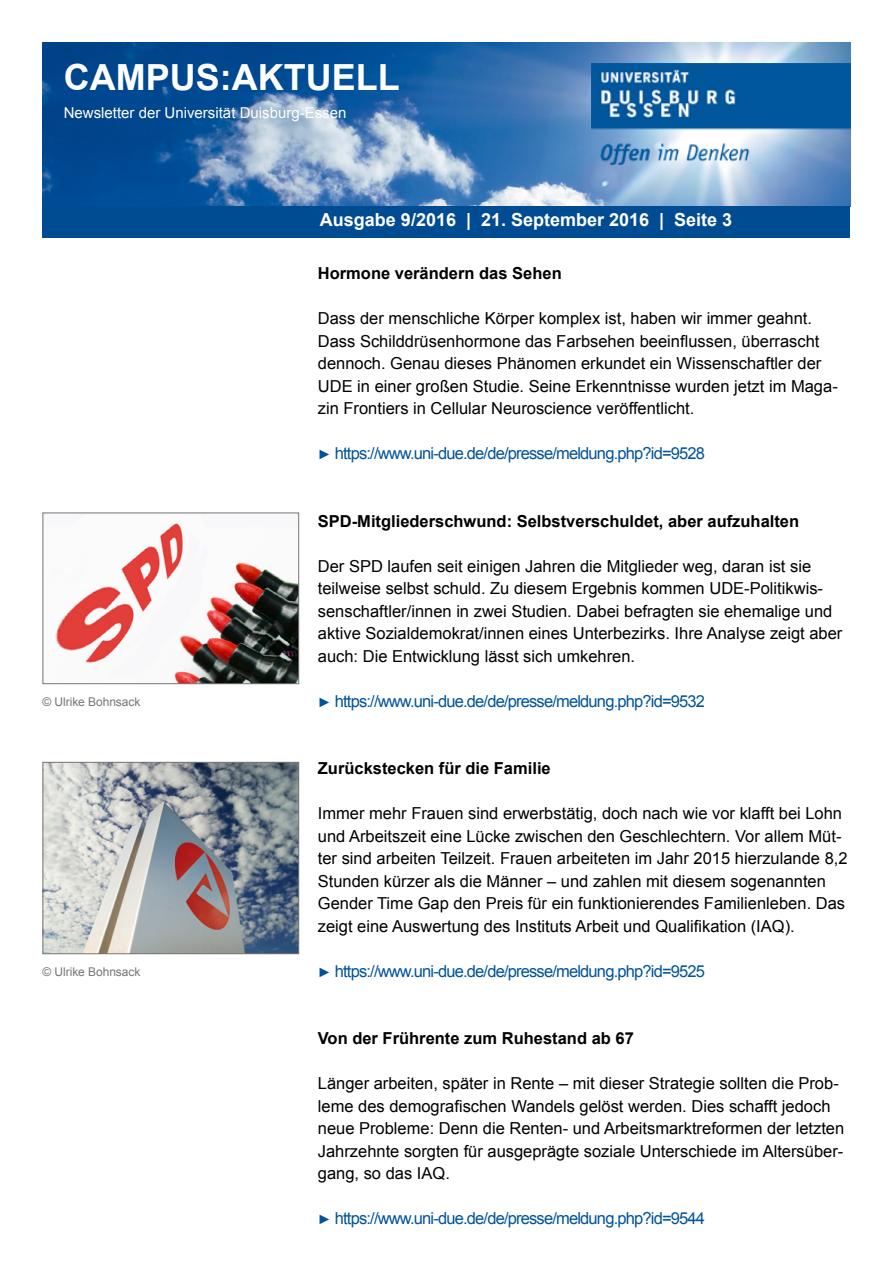
<style>
.page{position:relative;width:893px;height:1263px;background:#fff}
.page>*{position:absolute;margin:0;border:0;box-sizing:border-box;transform-origin:0 0}
.t1{font:700 36px "Arial";color:#fff}
.t2{font:700 18px "Arial";color:#fff}
.t3{font:16.5px/22.5px "Arial";color:#000}
.t4{font:16.5px "Arial";letter-spacing:-.05em;color:#00539b}
.t5{font:700 16.5px "Arial";color:#000}
.t6{font:15px "Arial";color:#fff}
.t7{font:12px "Arial";letter-spacing:-.005em;color:#767676}
.s1{font-size:13.5px}
</style>
<div class="page">
<img style="left:43px;top:43px;width:807px;height:163px">
<img style="left:591px;top:64px;width:259px;height:100px">
<div style="left:43px;top:206px;width:807px;height:32px;background:#004c93"></div>
<img style="left:45px;top:764px;width:252px;height:188px">
<div style="left:43px;top:762px;width:256px;height:192px;border:1px solid #767676"></div>
<img style="left:55px;top:523px;width:242px;height:159px">
<div style="left:43px;top:513px;width:256px;height:171px;border:1px solid #767676"></div>
<h1 class="t1" style="left:64px;top:53px;width:337px">CAMPUS:AKTUELL</h1>
<p class="t6" style="left:64px;top:103px;width:284px">Newsletter der Universität Duisburg-Essen</p>
<p class="t7" style="left:43px;top:694px;width:99px">© Ulrike Bohnsack</p>
<p class="t7" style="left:43px;top:964px;width:99px">© Ulrike Bohnsack</p>
<p class="t2" style="left:320px;top:208px;width:414px">Ausgabe 9/2016 | 21. September 2016 | Seite 3</p>
<p class="t5" style="left:318px;top:262px;width:245px">Hormone verändern das Sehen</p>
<p class="t3" style="left:318px;top:307px;width:521px">Dass der menschliche Körper komplex ist, haben wir immer geahnt.<br>Dass Schilddrüsenhormone das Farbsehen beeinflussen, überrascht dennoch. Genau dieses Phänomen erkundet ein Wissenschaftler der UDE in einer großen Studie. Seine Erkenntnisse wurden jetzt im Maga&shy;zin Frontiers in Cellular Neuroscience veröffentlicht.</p>
<p class="t4" style="left:318px;top:442px;width:389px"><span class="s1">►</span> https://www.uni-due.de/de/presse/meldung.php?id=9528</p>
<p class="t5" style="left:318px;top:510px;width:483px">SPD-Mitgliederschwund: Selbstverschuldet, aber aufzuhalten</p>
<p class="t3" style="left:318px;top:555px;width:526px">Der SPD laufen seit einigen Jahren die Mitglieder weg, daran ist sie teilweise selbst schuld. Zu diesem Ergebnis kommen UDE-Politikwis&shy;senschaftler/innen in zwei Studien. Dabei befragten sie ehemalige und aktive Sozialdemokrat/innen eines Unterbezirks. Ihre Analyse zeigt aber auch: Die Entwicklung lässt sich umkehren.</p>
<p class="t4" style="left:318px;top:690px;width:389px"><span class="s1">►</span> https://www.uni-due.de/de/presse/meldung.php?id=9532</p>
<p class="t5" style="left:318px;top:757px;width:234px">Zurückstecken für die Familie</p>
<p class="t3" style="left:318px;top:802px;width:531px">Immer mehr Frauen sind erwerbstätig, doch nach wie vor klafft bei Lohn und Arbeitszeit eine Lücke zwischen den Geschlechtern. Vor allem Müt&shy;ter sind arbeiten Teilzeit. Frauen arbeiteten im Jahr 2015 hierzulande 8,2<br>Stunden kürzer als die Männer – und zahlen mit diesem sogenannten Gender Time Gap den Preis für ein funktionierendes Familienleben. Das zeigt eine Auswertung des Instituts Arbeit und Qualifikation (IAQ).</p>
<p class="t4" style="left:318px;top:960px;width:389px"><span class="s1">►</span> https://www.uni-due.de/de/presse/meldung.php?id=9525</p>
<p class="t5" style="left:318px;top:1027px;width:318px">Von der Frührente zum Ruhestand ab 67</p>
<p class="t3" style="left:318px;top:1072px;width:528px">Länger arbeiten, später in Rente – mit dieser Strategie sollten die Prob&shy;leme des demografischen Wandels gelöst werden. Dies schafft jedoch neue Probleme: Denn die Renten- und Arbeitsmarktreformen der letzten Jahrzehnte sorgten für ausgeprägte soziale Unterschiede im Altersüber&shy;gang, so das IAQ.</p>
<p class="t4" style="left:318px;top:1207px;width:389px"><span class="s1">►</span> https://www.uni-due.de/de/presse/meldung.php?id=9544</p>
</div>
